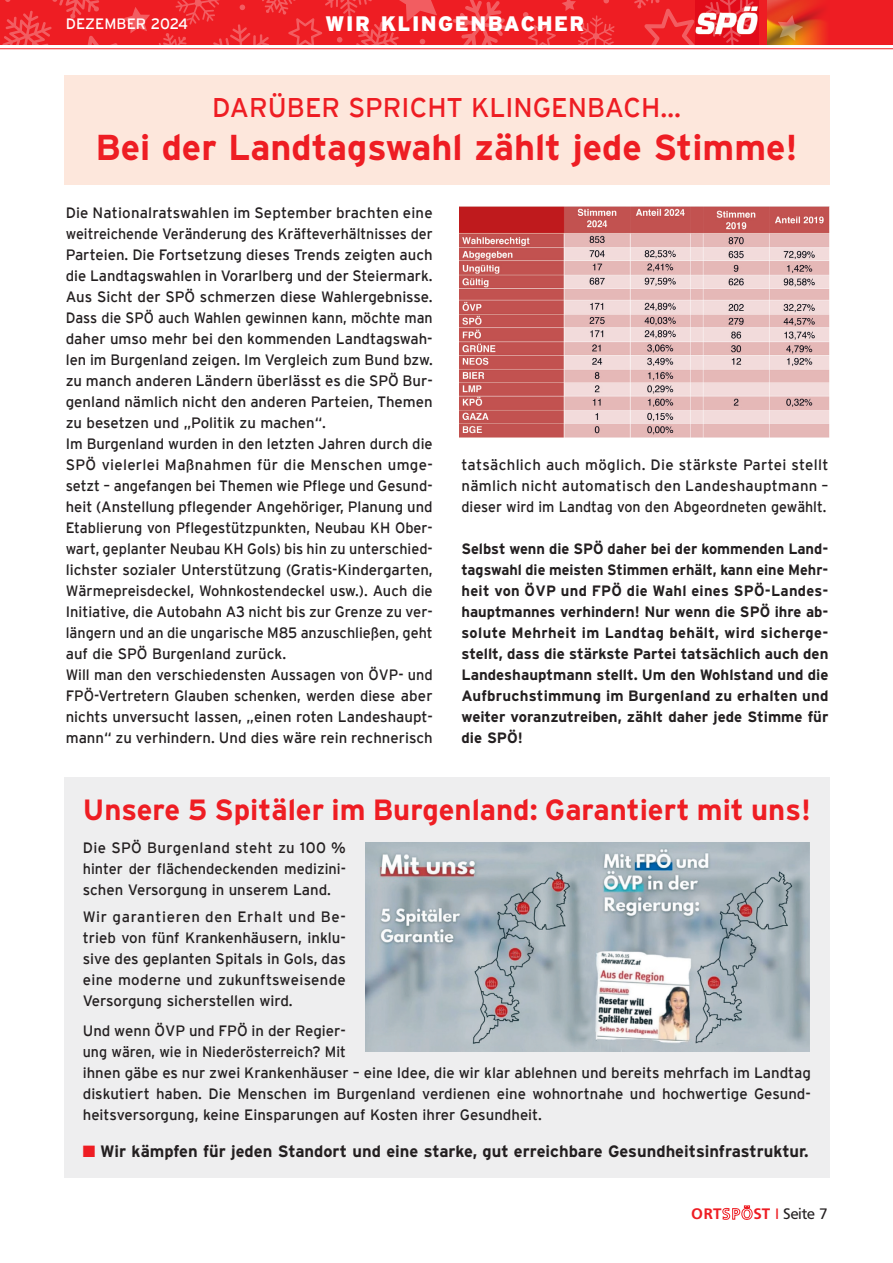
<style>
.page{position:relative;width:893px;height:1263px;background:#fff}
.page>*{position:absolute;margin:0;border:0;box-sizing:border-box;transform-origin:0 0}
.t1{font:700 36px "Interstate";color:#ee1d23}
.t2{font:700 29.25px "Interstate";color:#ee1d23}
.t3{font:27px "Interstate Regular 2";color:#ee1d23}
.t4{font:900 21px "Interstate";letter-spacing:.07em;color:#fff}
.t5{font:700 16.5px "Interstate";color:#231f20}
.t6{font:15px/21px "Interstate Regular 2";color:#231f20;text-align:justify}
.t7{font:700 15px/21px "Interstate";color:#231f20;text-align:justify}
.t8{font:15px "Frutiger BQ";color:#231f20}
.t9{font:15px "Interstate Regular 2";color:#fff}
.s1{color:#ee1d23}
.s2{font-weight:700;color:#ee1d23}
.s3{font-weight:700;color:#fff}
</style>
<div class="page">
<div style="left:0;top:0;width:893px;height:45px;background:#ee1d23"></div>
<img style="left:758px;top:0;width:66px;height:45px">
<div style="left:759px;top:0;width:7px;height:45px;background:#ee1d23"></div>
<svg style="left:453px;top:0;width:57px;height:50px"></svg>
<svg style="left:523px;top:12px;width:5px;height:6px"></svg>
<svg style="left:623px;top:0;width:135px;height:50px"></svg>
<svg style="left:767px;top:15px;width:98px;height:35px"></svg>
<svg style="left:528px;top:24px;width:28px;height:21px"></svg>
<svg style="left:2px;top:0;width:438px;height:50px"></svg>
<svg style="left:562px;top:0;width:53px;height:50px"></svg>
<hr style="left:0;top:48px;width:893px;height:1px;background:#ee1d23">
<div style="left:64px;top:778px;width:765px;height:400px;background:#eeeeef"></div>
<div style="left:64px;top:75px;width:765px;height:110px;background:#fde7dc"></div>
<img style="left:460px;top:207px;width:369px;height:231px">
<img style="left:365px;top:842px;width:445px;height:210px">
<p class="t9" style="left:66px;top:15px;width:124px">DEZEMBER 2024</p>
<p class="t4" style="left:325px;top:16px;width:261px">WIR KLINGENBACHER</p>
<p class="t3" style="left:212px;top:93px;width:470px">DARÜBER SPRICHT KLINGENBACH…</p>
<p class="t1" style="left:96px;top:134px;width:704px">Bei der Landtagswahl zählt jede Stimme!</p>
<p class="t6" style="left:66px;top:202px;width:368px">Die Nationalratswahlen im September brachten eine weitreichende Veränderung des Kräfteverhältnisses der Parteien. Die Fortsetzung dieses Trends zeigten auch die Landtagswahlen in Vorarlberg und der Steiermark.<br>Aus Sicht der SPÖ schmerzen diese Wahlergebnisse.<br>Dass die SPÖ auch Wahlen gewinnen kann, möchte man daher umso mehr bei den kommenden Landtagswah&shy;len im Burgenland zeigen. Im Vergleich zum Bund bzw. zu manch anderen Ländern überlässt es die SPÖ Bur&shy;genland nämlich nicht den anderen Parteien, Themen zu besetzen und „Politik zu machen“.</p>
<p class="t6" style="left:66px;top:433px;width:368px">Im Burgenland wurden in den letzten Jahren durch die SPÖ vielerlei Maßnahmen für die Menschen umge&shy;setzt – angefangen bei Themen wie Pflege und Gesund&shy;heit (Anstellung pflegender Angehöriger, Planung und Etablierung von Pflegestützpunkten, Neubau KH Ober&shy;wart, geplanter Neubau KH Gols) bis hin zu unterschied&shy;lichster sozialer Unterstützung (Gratis-Kindergarten, Wärmepreisdeckel, Wohnkostendeckel usw.). Auch die Initiative, die Autobahn A3 nicht bis zur Grenze zu ver&shy;längern und an die ungarische M85 anzuschließen, geht auf die SPÖ Burgenland zurück.</p>
<p class="t6" style="left:66px;top:664px;width:368px">Will man den verschiedensten Aussagen von ÖVP- und FPÖ-Vertretern Glauben schenken, werden diese aber nichts unversucht lassen, „einen roten Landeshaupt&shy;mann“ zu verhindern. Und dies wäre rein rechnerisch</p>
<p class="t6" style="left:461px;top:454px;width:368px">tatsächlich auch möglich. Die stärkste Partei stellt nämlich nicht automatisch den Landeshauptmann – dieser wird im Landtag von den Abgeordneten gewählt.</p>
<p class="t7" style="left:461px;top:539px;width:368px">Selbst wenn die SPÖ daher bei der kommenden Land&shy;tagswahl die meisten Stimmen erhält, kann eine Mehr&shy;heit von ÖVP und FPÖ die Wahl eines SPÖ-Landes&shy;hauptmannes verhindern! Nur wenn die SPÖ ihre ab&shy;solute Mehrheit im Landtag behält, wird sicherge&shy;stellt, dass die stärkste Partei tatsächlich auch den Landeshauptmann stellt. Um den Wohlstand und die Aufbruchstimmung im Burgenland zu erhalten und weiter voranzutreiben, zählt daher jede Stimme für die SPÖ!</p>
<p class="t2" style="left:83px;top:798px;width:730px">Unsere 5 Spitäler im Burgenland: Garantiert mit uns!</p>
<p class="t6" style="left:83px;top:837px;width:265px">Die SPÖ Burgenland steht zu 100 % hinter der flächendeckenden medizini&shy;schen Versorgung in unserem Land.</p>
<p class="t6" style="left:83px;top:906px;width:265px">Wir garantieren den Erhalt und Be&shy;trieb von fünf Krankenhäusern, inklu&shy;sive des geplanten Spitals in Gols, das eine moderne und zukunftsweisende Versorgung sicherstellen wird.</p>
<p class="t6" style="left:83px;top:1020px;width:730px;text-align:left">Und wenn ÖVP und FPÖ in der Regier-<br>ung wären, wie in Niederösterreich? Mit<br>ihnen gäbe es nur zwei Krankenhäuser – eine Idee, die wir klar ablehnen und bereits mehrfach im Landtag diskutiert haben. Die Menschen im Burgenland verdienen eine wohnortnahe und hochwertige Gesund&shy;heitsversorgung, keine Einsparungen auf Kosten ihrer Gesundheit.</p>
<p class="t5" style="left:83px;top:1145px;width:727px"><span class="s1">■</span> Wir kämpfen für jeden Standort und eine starke, gut erreichbare Gesundheitsinfrastruktur.</p>
<p class="t8" style="left:691px;top:1207px;width:138px"><span class="s2">ORT</span><span class="s3">SPÖ</span><span class="s2">ST</span> <span class="s1">I</span> Seite 7</p>
</div>
